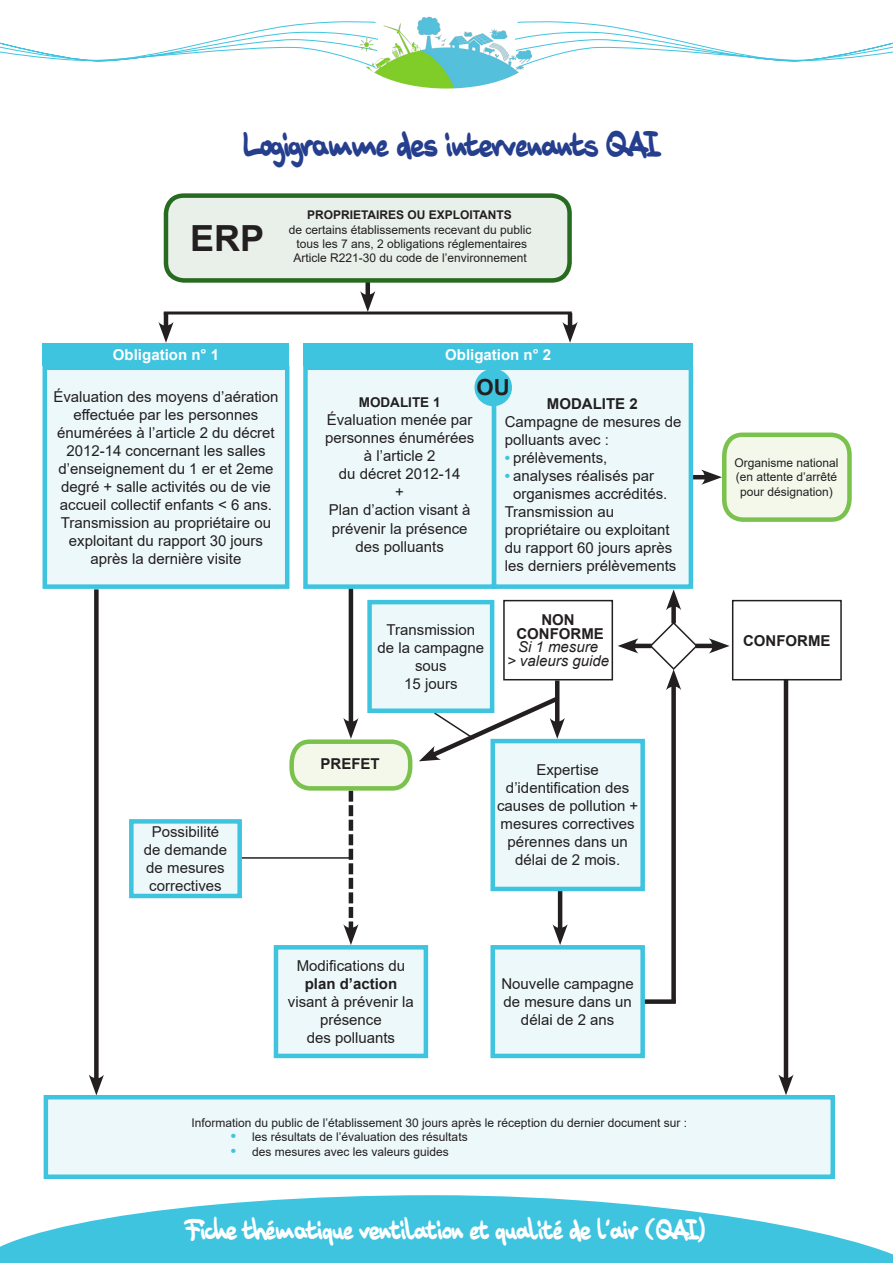
<style>
.page{position:relative;width:893px;height:1263px;background:#fff}
.page>*{position:absolute;margin:0;border:0;box-sizing:border-box;transform-origin:0 0}
.Texte{font:700 36px "Arial";color:#231f20}
.Titre_paragraphe{font:34.05px "XXII Marker";color:#253f8e}
.Pied_de_page{font:27px "XXII Marker";color:#fff}
.Texte-2{font:700 22.2px "Arial";color:#231f20}
.Texte_logigramme{font:15px/18px "Arial";color:#231f20;text-align:center}
.Texte-3{font:15px/18px "Arial";color:#231f20;text-align:center}
.texte_avec_puce_bleu{font:15px/18px "Arial";color:#231f20}
.Texte-4{font:700 15px "Arial";color:#fff}
.Texte-5{font:italic 15px "Arial";color:#231f20}
.Texte-6{font:700 15px/13.5px "Arial";color:#231f20;text-align:center}
.Texte_logigramme-2{font:700 15px "Arial";color:#231f20}
.Texte_logigramme-3{font:700 13.5px "Arial";color:#231f20}
.Texte_logigramme-4{font:12px/14.4px "Arial";color:#231f20;text-align:center}
.texte_avec_puce_bleu-2{font:12px "Arial";color:#231f20}
.Texte_logigramme-5{font:700 12px "Arial";color:#231f20}
.s1{font-weight:700;color:#3fc4e0}
.s2{font-weight:700}
.s3{font-weight:700;font-size:15px;color:#3fc4e0}
</style>
<div class="page">
<hr style="left:689px;top:475px;width:20px;height:4px;background:#231f20">
<svg style="left:0;top:1195px;width:893px;height:68px;fill:#3fc4e0"></svg>
<svg style="left:0;top:21px;width:353px;height:41px"></svg>
<svg style="left:540px;top:21px;width:353px;height:41px"></svg>
<img style="left:353px;top:16px;width:187px;height:73px">
<div style="left:45px;top:368px;width:242px;height:219px;background:#edf8fb"></div>
<div style="left:43px;top:365px;width:246px;height:224px;border:4px solid #3fc4e0"></div>
<div style="left:494px;top:368px;width:197px;height:219px;background:#edf8fb"></div>
<div style="left:492px;top:365px;width:201px;height:224px;border:4px solid #3fc4e0"></div>
<div style="left:365px;top:278px;width:5px;height:21px;background:#231f20"></div>
<svg style="left:360px;top:291px;width:15px;height:20px"></svg>
<hr style="left:164px;top:313px;width:4px;height:17px;background:#231f20">
<svg style="left:158px;top:322px;width:16px;height:21px"></svg>
<hr style="left:555px;top:680px;width:4px;height:46px;background:#231f20">
<hr style="left:568px;top:313px;width:4px;height:17px;background:#231f20">
<svg style="left:562px;top:322px;width:16px;height:21px"></svg>
<hr style="left:164px;top:311px;width:408px;height:3px;background:#231f20">
<div style="left:43px;top:343px;width:246px;height:22px;background:#3fc4e0"></div>
<div style="left:303px;top:343px;width:390px;height:22px;background:#3fc4e0"></div>
<div style="left:46px;top:1097px;width:787px;height:80px;background:#edf8fb"></div>
<div style="left:44px;top:1095px;width:791px;height:84px;border:4px solid #3fc4e0"></div>
<hr style="left:238px;top:857px;width:113px;height:2px;background:#231f20">
<hr style="left:784px;top:679px;width:4px;height:404px;background:#231f20">
<svg style="left:778px;top:1074px;width:16px;height:21px"></svg>
<hr style="left:349px;top:584px;width:4px;height:142px;background:#231f20">
<div style="left:94px;top:589px;width:5px;height:494px;background:#231f20"></div>
<svg style="left:89px;top:1075px;width:15px;height:20px"></svg>
<div style="left:305px;top:368px;width:189px;height:219px;background:#edf8fb"></div>
<div style="left:303px;top:365px;width:193px;height:224px;border:4px solid #3fc4e0"></div>
<hr style="left:695px;top:644px;width:22px;height:4px;background:#231f20">
<svg style="left:709px;top:638px;width:21px;height:15px"></svg>
<hr style="left:630px;top:644px;width:22px;height:4px;background:#231f20">
<svg style="left:618px;top:638px;width:20px;height:15px"></svg>
<div style="left:671px;top:602px;width:5px;height:21px;background:#231f20"></div>
<svg style="left:666px;top:589px;width:15px;height:21px"></svg>
<div style="left:671px;top:682px;width:5px;height:321px;background:#231f20"></div>
<svg style="left:648px;top:621px;width:51px;height:69px"></svg>
<div style="left:642px;top:999px;width:34px;height:5px;background:#231f20"></div>
<div style="left:474px;top:369px;width:38px;height:37px;background:#3fc4e0;border-radius:50%"></div>
<div style="left:131px;top:821px;width:109px;height:75px;background:#edf8fb"></div>
<div style="left:129px;top:819px;width:113px;height:79px;border:4px solid #3fc4e0"></div>
<div style="left:370px;top:602px;width:122px;height:109px;background:#edf8fb"></div>
<div style="left:367px;top:600px;width:127px;height:113px;border:4px solid #3fc4e0"></div>
<div style="left:493px;top:741px;width:150px;height:148px;background:#edf8fb"></div>
<div style="left:490px;top:739px;width:155px;height:152px;border:4px solid #3fc4e0"></div>
<div style="left:276px;top:947px;width:150px;height:109px;background:#edf8fb"></div>
<div style="left:274px;top:945px;width:154px;height:113px;border:4px solid #3fc4e0"></div>
<div style="left:503px;top:600px;width:110px;height:80px;border:2px solid #231f20"></div>
<div style="left:732px;top:600px;width:110px;height:80px;border:2px solid #231f20"></div>
<div style="left:493px;top:947px;width:150px;height:109px;background:#edf8fb"></div>
<div style="left:490px;top:945px;width:155px;height:113px;border:4px solid #3fc4e0"></div>
<div style="left:166px;top:196px;width:404px;height:84px;background:#e9f0e9;border-radius:18px"></div>
<div style="left:164px;top:193px;width:408px;height:90px;border:4px solid #266b1f;border-radius:18px"></div>
<svg style="left:701px;top:432px;width:151px;height:90px"></svg>
<svg style="left:287px;top:693px;width:281px;height:252px"></svg>
<p class="Titre_paragraphe" style="left:243px;top:120px;width:417px">Logigramme des intervenants QAI</p>
<p class="Texte" style="left:190px;top:213px;width:76px">ERP</p>
<p class="Texte_logigramme-5" style="left:307px;top:206px;width:206px">PROPRIETAIRES OU EXPLOITANTS</p>
<p class="Texte_logigramme-4" style="left:289px;top:222px;width:244px">de certains établissements recevant du public</p>
<p class="Texte_logigramme-4" style="left:297px;top:236px;width:232px">tous les 7 ans, 2 obligations réglementaires</p>
<p class="Texte_logigramme-4" style="left:293px;top:251px;width:235px">Article R221-30 du code de l’environnement</p>
<p class="Texte-4" style="left:113px;top:344px;width:108px">Obligation n° 1</p>
<p class="Texte-4" style="left:445px;top:344px;width:108px">Obligation n° 2</p>
<p class="Texte_logigramme" style="left:53px;top:387px;width:227px">Évaluation des moyens d’aération effectuée par les personnes énumérées à l’article 2 du décret<br>2012-14 concernant les salles d’enseignement du 1 er et 2eme degré + salle activités ou de vie accueil collectif enfants &lt; 6 ans.</p>
<p class="Texte_logigramme" style="left:61px;top:513px;width:212px">Transmission au propriétaire ou exploitant du rapport 30 jours après la dernière visite</p>
<p class="Texte-3" style="left:144px;top:823px;width:85px">Possibilité de demande de mesures correctives</p>
<p class="Texte-2" style="left:476px;top:371px;width:35px">OU</p>
<p class="Texte_logigramme-3" style="left:359px;top:393px;width:83px">MODALITE 1</p>
<p class="Texte_logigramme" style="left:325px;top:411px;width:151px">Évaluation menée par personnes énumérées à l’article 2<br>du décret 2012-14</p>
<p class="Texte_logigramme" style="left:395px;top:483px;width:10px">+</p>
<p class="Texte_logigramme" style="left:329px;top:501px;width:143px">Plan d’action visant à prévenir la présence des polluants</p>
<p class="Texte-3" style="left:377px;top:620px;width:108px">Transmission de la campagne sous</p>
<p class="Texte-3" style="left:404px;top:674px;width:55px">15 jours</p>
<p class="Texte_logigramme-2" style="left:547px;top:393px;width:92px">MODALITE 2</p>
<p class="Texte_logigramme" style="left:505px;top:413px;width:178px;text-align:left">Campagne de mesures de polluants avec :</p>
<p class="texte_avec_puce_bleu" style="left:505px;top:449px;width:104px"><span class="s1">•</span> prélèvements,</p>
<p class="texte_avec_puce_bleu" style="left:513px;top:467px;width:156px;text-indent:-9px"><span class="s1">•</span> analyses réalisés par organismes accrédités.</p>
<p class="Texte_logigramme" style="left:505px;top:503px;width:173px;text-align:left">Transmission au propriétaire ou exploitant du rapport 60 jours après les derniers prélèvements</p>
<p class="Texte-6" style="left:516px;top:613px;width:89px">NON<br>CONFORME</p>
<p class="Texte-5" style="left:518px;top:637px;width:82px">Si 1 mesure</p>
<p class="Texte-5" style="left:507px;top:651px;width:104px">&gt; valeurs guide</p>
<p class="Texte_logigramme-2" style="left:321px;top:754px;width:61px">PREFET</p>
<p class="Texte-3" style="left:497px;top:761px;width:143px">Expertise d’identification des causes de pollution + mesures correctives pérennes dans un délai de 2 mois.</p>
<p class="Texte-3" style="left:297px;top:957px;width:110px">Modifications du</p>
<p class="Texte-3" style="left:288px;top:975px;width:127px"><span class="s2">plan d’action </span>visant à prévenir la présence<br>des polluants</p>
<p class="Texte-3" style="left:501px;top:975px;width:134px">Nouvelle campagne de mesure dans un délai de 2 ans</p>
<p class="Texte_logigramme-4" style="left:191px;top:1115px;width:497px">Information du public de l’établissement 30 jours après le réception du dernier document sur :</p>
<p class="texte_avec_puce_bleu-2" style="left:231px;top:1129px;width:238px"><span class="s3">•</span> les résultats de l’évaluation des résultats</p>
<p class="texte_avec_puce_bleu-2" style="left:231px;top:1143px;width:219px"><span class="s3">•</span> des mesures avec les valeurs guides</p>
<p class="Pied_de_page" style="left:186px;top:1210px;width:522px">Fiche thématique ventilation et qualité de l’air (QAI)</p>
<p class="Texte_logigramme-4" style="left:734px;top:455px;width:106px">Organisme national (en attente d’arrêté pour désignation)</p>
<p class="Texte-6" style="left:743px;top:634px;width:89px">CONFORME</p>
</div>
